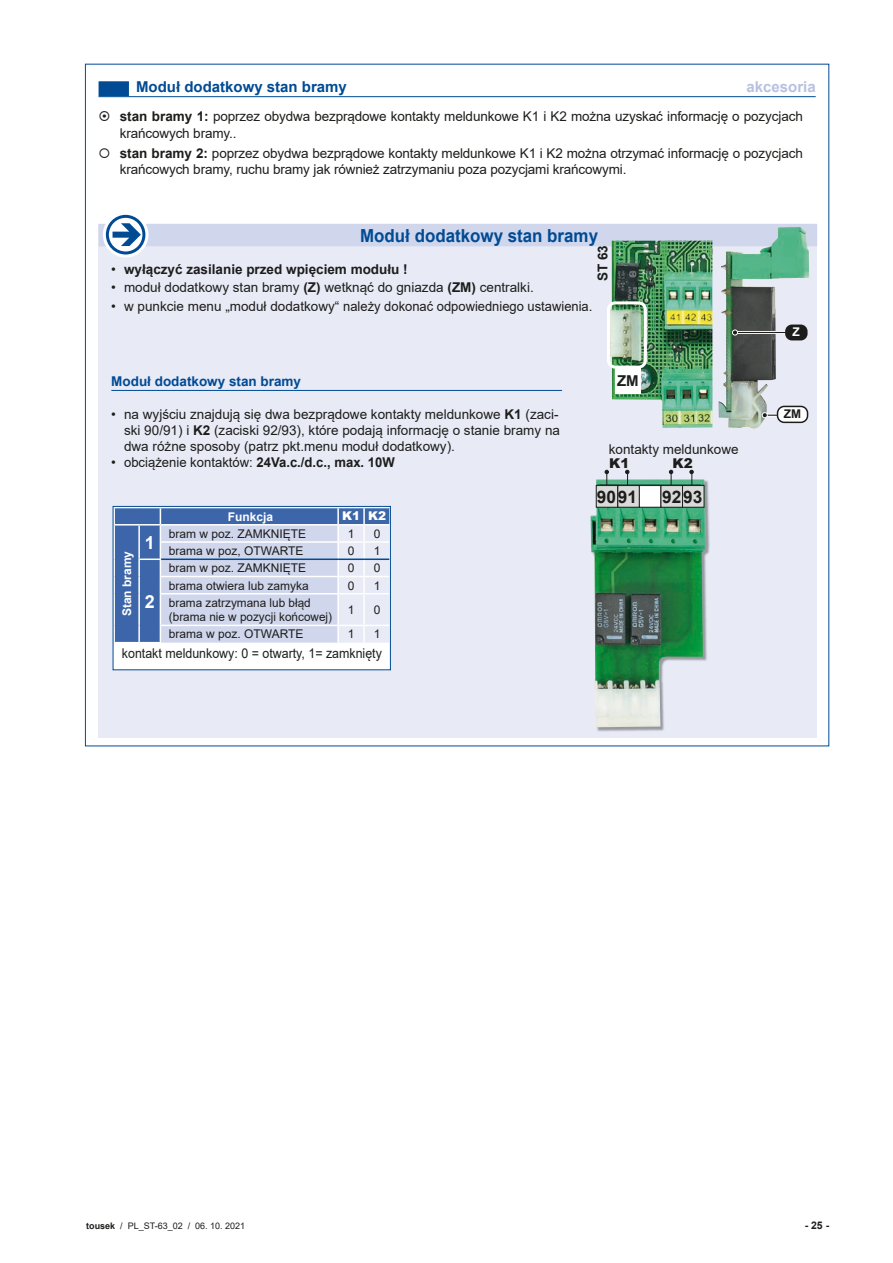
<style>
.page{position:relative;width:893px;height:1263px;background:#fff}
.page>*{position:absolute;margin:0;border:0;box-sizing:border-box;transform-origin:0 0}
.t1{font:700 18px "Arial";color:#004b94;scale:.94 1}
.t2{font:700 18px "Arial";color:#fff}
.t3{font:700 17.25px "Arial";color:#1d1d1b}
.t4{font:700 15px "Arial";color:#004b94}
.t5{font:700 15px "Arial";color:#b9c1e0}
.t6{font:700 15px "Arial";color:#1d1d1b}
.t7{font:13.5px/16.2px "Arial";letter-spacing:-.01em;color:#1d1d1b}
.t8{font:700 13.5px "Arial";color:#1d1d1b}
.t9{font:13.5px "Arial";letter-spacing:-.01em;color:#1d1d1b;scale:.92 1}
.t10{font:700 13.5px "Arial";color:#004b94}
.t11{font:900 13.5px "Arial";color:#1d1d1b}
.t12{font:12px/14.4px "Arial";color:#1d1d1b}
.t13{font:700 12px "Arial";color:#fff}
.t14{font:900 12px "Arial";color:#fff}
.t15{font:700 12px "Arial";color:#1d1d1b}
.t16{font:700 10.5px "Arial";color:#1d1d1b}
.t17{font:9px "Arial";color:#1d1d1b}
.s1{font-weight:700}
.s2{font-weight:400}
</style>
<div class="page">
<div style="left:99px;top:81px;width:30px;height:15px;background:#004b94"></div>
<hr style="left:99px;top:96px;width:717px;height:1px;background:#004b94">
<div style="left:99px;top:224px;width:718px;height:513px;background:#e8eaf6"></div>
<div style="left:99px;top:224px;width:718px;height:22px;background:#d0d6ec"></div>
<svg style="left:104px;top:213px;width:43px;height:43px"></svg>
<div style="left:103px;top:212px;width:45px;height:46px;border:3px solid #fff;border-radius:50%"></div>
<div style="left:106px;top:215px;width:39px;height:39px;border:3px solid #004b94;border-radius:50%"></div>
<svg style="left:113px;top:223px;width:28px;height:23px"></svg>
<hr style="left:111px;top:390px;width:451px;height:1px;background:#004b94">
<div style="left:591px;top:480px;width:120px;height:252px;background:#1d1d1b;opacity:.4"></div>
<img style="left:590px;top:479px;width:116px;height:248px">
<div style="left:596px;top:485px;width:22px;height:22px;background:#dadada"></div>
<div style="left:596px;top:485px;width:22px;height:23px;border:1px solid #1d1d1b"></div>
<div style="left:618px;top:485px;width:21px;height:22px;background:#dadada"></div>
<div style="left:617px;top:485px;width:23px;height:23px;border:1px solid #1d1d1b"></div>
<div style="left:639px;top:485px;width:22px;height:22px;background:#fff"></div>
<div style="left:639px;top:485px;width:22px;height:23px;border:1px solid #1d1d1b"></div>
<div style="left:661px;top:485px;width:21px;height:22px;background:#dadada"></div>
<div style="left:661px;top:485px;width:22px;height:23px;border:1px solid #1d1d1b"></div>
<div style="left:682px;top:485px;width:22px;height:22px;background:#dadada"></div>
<div style="left:682px;top:485px;width:22px;height:23px;border:1px solid #1d1d1b"></div>
<svg style="left:605px;top:470px;width:4px;height:15px"></svg>
<svg style="left:625px;top:470px;width:4px;height:15px"></svg>
<svg style="left:669px;top:470px;width:4px;height:15px"></svg>
<svg style="left:690px;top:470px;width:4px;height:15px"></svg>
<img style="left:611px;top:241px;width:101px;height:187px">
<img style="left:719px;top:227px;width:90px;height:202px">
<div style="left:607px;top:301px;width:40px;height:68px;border:3px solid #fff;border-radius:7px"></div>
<div style="left:615px;top:367px;width:26px;height:27px;background:#fff"></div>
<hr style="left:735px;top:331px;width:70px;height:3px;background:#fff">
<hr style="left:735px;top:332px;width:70px;height:1px;background:#1d1d1b">
<svg style="left:732px;top:330px;width:6px;height:5px"></svg>
<div style="left:785px;top:325px;width:22px;height:15px;background:#1d1d1b;border-radius:7px"></div>
<svg style="left:762px;top:412px;width:15px;height:6px"></svg>
<div style="left:777px;top:406px;width:30px;height:16px;background:#fff;border-radius:7px"></div>
<div style="left:777px;top:406px;width:31px;height:17px;border:2px solid #1d1d1b;border-radius:7px"></div>
<div style="left:113px;top:506px;width:277px;height:164px;background:#fff"></div>
<svg style="left:115px;top:508px;width:274px;height:135px;background:#b0bedd"></svg>
<div style="left:113px;top:506px;width:278px;height:164px;border:1px solid #004b94"></div>
<p class="t4" style="left:136px;top:77px;width:212px">Moduł dodatkowy stan bramy</p>
<p class="t5" style="left:746px;top:77px;width:71px">akcesoria</p>
<p class="t7" style="left:120px;top:108px;width:685px"><span class="s1">stan bramy 1:</span> poprzez obydwa bezprądowe kontakty meldunkowe K1 i K2 można uzyskać informację o pozycjach krańcowych bramy..</p>
<p class="t7" style="left:120px;top:145px;width:685px;text-indent:-21px">○ <span class="s1">stan bramy 2:</span> poprzez obydwa bezprądowe kontakty meldunkowe K1 i K2 można otrzymać informację o pozycjach krańcowych bramy, ruchu bramy jak również zatrzymaniu poza pozycjami krańcowymi.</p>
<h1 class="t1" style="left:360px;top:223px;width:255px">Moduł dodatkowy stan bramy</h1>
<p class="t8" style="left:111px;top:260px;width:298px"><span class="s2">•</span> wyłączyć zasilanie przed wpięciem modułu !</p>
<p class="t7" style="left:111px;top:279px;width:424px">• moduł dodatkowy stan bramy <span class="s1">(Z)</span> wetknąć do gniazda <span class="s1">(ZM)</span> centralki.</p>
<p class="t7" style="left:111px;top:298px;width:483px">• w punkcie menu „moduł dodatkowy“ należy dokonać odpowiedniego ustawienia.</p>
<p class="t8" style="left:593px;top:281px;width:38px;rotate:-90deg">ST 63</p>
<p class="t10" style="left:111px;top:372px;width:191px">Moduł dodatkowy stan bramy</p>
<p class="t7" style="left:124px;top:406px;width:437px;text-align:justify;text-indent:-13px">• na wyjściu znajdują się dwa bezprądowe kontakty meldunkowe <span class="s1">K1</span> (zaci&shy;ski 90/91) i <span class="s1">K2</span> (zaciski 92/93), które podają informację o stanie bramy na dwa różne sposoby (patrz pkt.menu moduł dodatkowy).</p>
<p class="t7" style="left:111px;top:454px;width:285px">• obciążenie kontaktów: <span class="s1">24Va.c./d.c., max. 10W</span></p>
<p class="t13" style="left:228px;top:508px;width:47px">Funkcja</p>
<p class="t14" style="left:342px;top:507px;width:45px">K1 K2</p>
<p class="t12" style="left:169px;top:526px;width:139px">bram w poz. ZAMKNIĘTE</p>
<p class="t12" style="left:348px;top:526px;width:8px">1</p>
<p class="t12" style="left:374px;top:526px;width:8px">0</p>
<p class="t12" style="left:169px;top:543px;width:136px">brama w poz, OTWARTE</p>
<p class="t12" style="left:348px;top:543px;width:8px">0</p>
<p class="t12" style="left:374px;top:543px;width:8px">1</p>
<h1 class="t2" style="left:145px;top:530px;width:12px">1</h1>
<p class="t13" style="left:118px;top:616px;width:67px;rotate:-90deg">Stan bramy</p>
<p class="t12" style="left:169px;top:561px;width:139px">bram w poz. ZAMKNIĘTE</p>
<p class="t12" style="left:348px;top:561px;width:8px">0</p>
<p class="t12" style="left:374px;top:561px;width:8px">0</p>
<p class="t12" style="left:169px;top:578px;width:142px">brama otwiera lub zamyka</p>
<p class="t12" style="left:348px;top:578px;width:8px">0</p>
<p class="t12" style="left:374px;top:578px;width:8px">1</p>
<p class="t12" style="left:169px;top:595px;width:165px">brama zatrzymana lub błąd (brama nie w pozycji końcowej)</p>
<p class="t12" style="left:348px;top:602px;width:8px">1</p>
<p class="t12" style="left:374px;top:602px;width:8px">0</p>
<p class="t12" style="left:169px;top:627px;width:136px">brama w poz. OTWARTE</p>
<p class="t12" style="left:348px;top:627px;width:8px">1</p>
<p class="t12" style="left:374px;top:627px;width:8px">1</p>
<p class="t9" style="left:122px;top:644px;width:284px">kontakt meldunkowy: 0 = otwarty, 1= zamknięty</p>
<h1 class="t2" style="left:145px;top:588px;width:12px">2</h1>
<p class="t6" style="left:617px;top:370px;width:23px">ZM</p>
<p class="t7" style="left:609px;top:441px;width:131px">kontakty meldunkowe</p>
<p class="t11" style="left:609px;top:453px;width:22px">K1</p>
<p class="t11" style="left:673px;top:453px;width:22px">K2</p>
<p class="t3" style="left:597px;top:484px;width:42px">9091</p>
<p class="t3" style="left:662px;top:484px;width:42px">9293</p>
<p class="t13" style="left:792px;top:323px;width:9px">Z</p>
<p class="t15" style="left:784px;top:405px;width:19px">ZM</p>
<p class="t17" style="left:86px;top:1219px;width:161px"><span class="s1">tousek</span> / PL_ST-63_02 / 06. 10. 2021</p>
<p class="t16" style="left:805px;top:1218px;width:26px">- 25 -</p>
</div>
